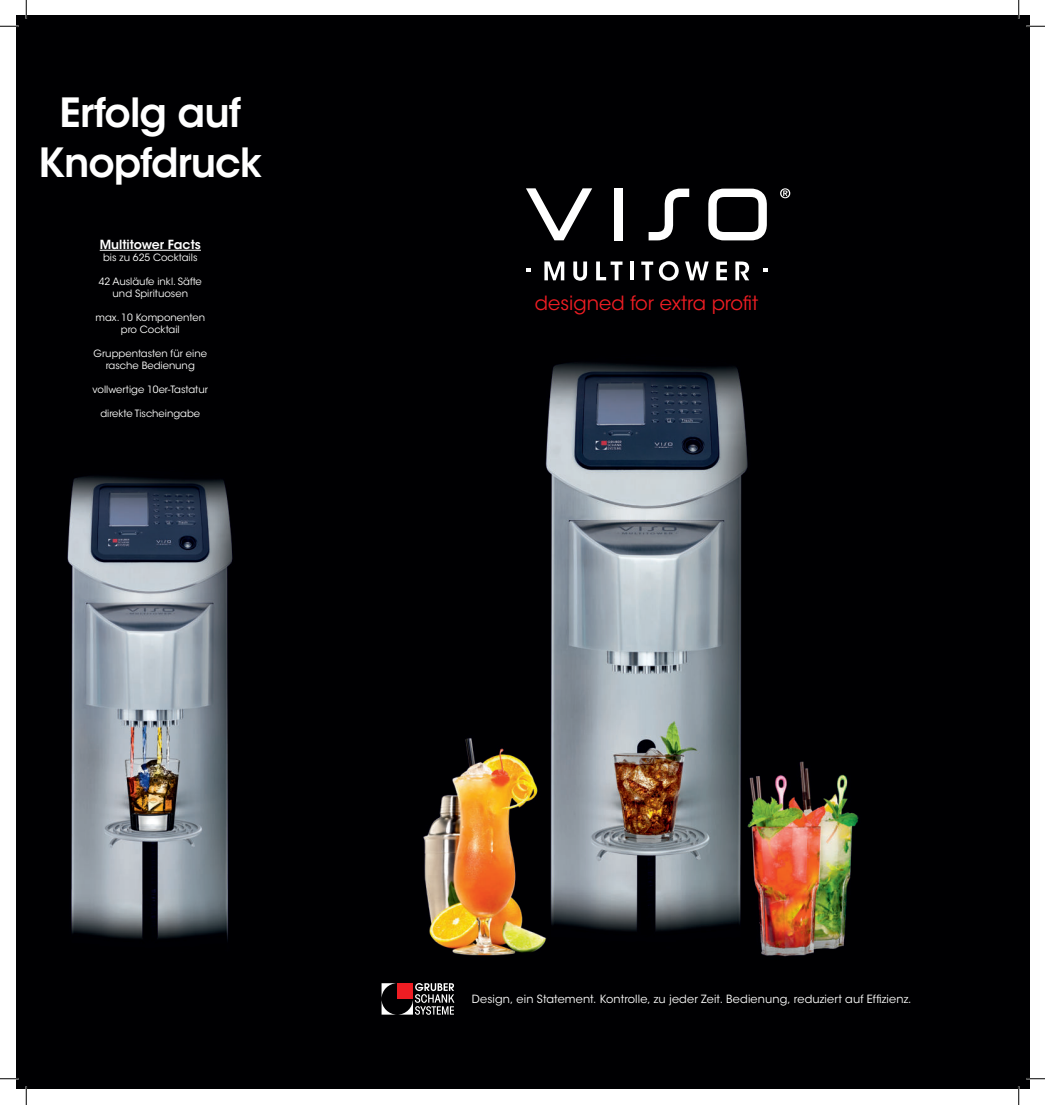
<style>
.page{position:relative;width:1045px;height:1105px;background:#fff}
.page>*{position:absolute;margin:0;border:0;box-sizing:border-box;transform-origin:0 0}
.t1{font:600 40px/50px "ITC Avant Garde Std";letter-spacing:-.025em;color:#fff;text-align:center}
.t2{font:19.5px "ITC Avant Garde Std";color:#ee1d23}
.t3{font:600 12.5px "ITC Avant Garde Std";color:#fff}
.t4{font:11.25px "ITC Avant Garde Std";letter-spacing:.01em;color:#fff}
.t5{font:10px/12px "ITC Avant Garde Std";color:#fff;text-align:center}
</style>
<div class="page">
<div style="left:16px;top:16px;width:1013px;height:1073px;background:#000002"></div>
<img style="left:423px;top:362px;width:436px;height:641px">
<svg style="left:381px;top:983px;width:73px;height:32px"></svg>
<svg style="left:526px;top:268px;width:5px;height:4px"></svg>
<svg style="left:648px;top:188px;width:41px;height:52px"></svg>
<div style="left:614px;top:188px;width:9px;height:52px;background:#fff"></div>
<svg style="left:526px;top:188px;width:66px;height:52px"></svg>
<svg style="left:780px;top:188px;width:10px;height:10px"></svg>
<svg style="left:708px;top:188px;width:59px;height:53px"></svg>
<svg style="left:544px;top:261px;width:20px;height:19px"></svg>
<svg style="left:573px;top:261px;width:14px;height:20px"></svg>
<svg style="left:596px;top:261px;width:26px;height:19px"></svg>
<hr style="left:630px;top:261px;width:4px;height:19px;background:#fff">
<svg style="left:641px;top:261px;width:12px;height:19px"></svg>
<svg style="left:659px;top:261px;width:19px;height:20px"></svg>
<svg style="left:685px;top:261px;width:23px;height:19px"></svg>
<svg style="left:716px;top:261px;width:11px;height:19px"></svg>
<svg style="left:735px;top:261px;width:14px;height:19px"></svg>
<svg style="left:763px;top:268px;width:4px;height:4px"></svg>
<img style="left:67px;top:476px;width:166px;height:465px">
<hr style="left:100px;top:250px;width:101px;height:1px;background:#fff">
<svg style="left:0;top:25px;width:19px;height:2px"></svg>
<svg style="left:1026px;top:25px;width:19px;height:2px"></svg>
<svg style="left:0;top:1078px;width:19px;height:1px"></svg>
<svg style="left:1026px;top:1078px;width:19px;height:1px"></svg>
<svg style="left:25px;top:0;width:2px;height:19px"></svg>
<svg style="left:25px;top:1086px;width:2px;height:19px"></svg>
<svg style="left:1018px;top:0;width:1px;height:19px"></svg>
<svg style="left:1018px;top:1086px;width:1px;height:19px"></svg>
<h1 class="t1" style="left:38px;top:88px;width:225px">Erfolg auf<br>Knopfdruck</h1>
<p class="t3" style="left:100px;top:237px;width:103px">Multitower Facts</p>
<p class="t5" style="left:103px;top:253px;width:96px">bis zu 625 Cocktails</p>
<p class="t5" style="left:99px;top:277px;width:105px">42 Ausläufe inkl. Säfte und Spirituosen</p>
<p class="t5" style="left:95px;top:313px;width:111px">max. 10 Komponenten pro Cocktail</p>
<p class="t5" style="left:94px;top:349px;width:115px">Gruppentasten für eine rasche Bedienung</p>
<p class="t5" style="left:93px;top:385px;width:117px">vollwertige 10er-Tastatur</p>
<p class="t5" style="left:100px;top:409px;width:101px">direkte Tischeingabe</p>
<h2 class="t2" style="left:535px;top:295px;width:225px">designed for extra profit</h2>
<p class="t4" style="left:472px;top:994px;width:441px">Design, ein Statement. Kontrolle, zu jeder Zeit. Bedienung, reduziert auf Effizienz.</p>
</div>
